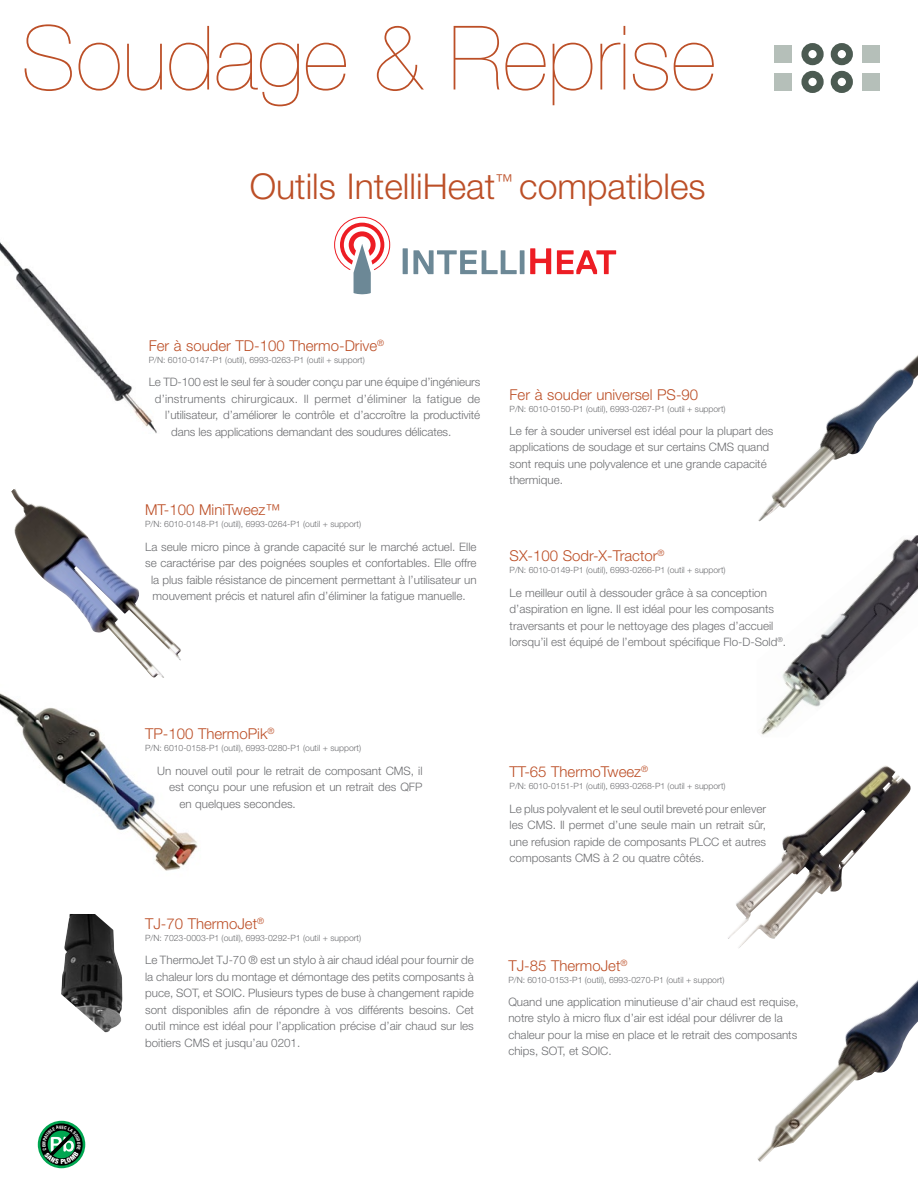
<style>
.page{position:relative;width:918px;height:1188px;background:#fff}
.page>*{position:absolute;margin:0;border:0;box-sizing:border-box;transform-origin:0 0}
.t1{font:200 89.1px "Helvetica Neue";color:#bc4f27}
.t2{font:300 35.55px "Helvetica Neue";color:#bc4f27}
.t3{font:300 15px "Helvetica Neue";color:#bc4f27}
.t4{font:300 11.7px/16.5px "Helvetica Neue";color:#6d6e71}
.t5{font:300 11.7px "Helvetica Neue";letter-spacing:.02em;color:#6d6e71}
.t6{font:300 8.7px "Helvetica Neue";color:#6d6e71}
</style>
<div class="page">
<img style="left:761px;top:535px;width:157px;height:200px">
<img style="left:757px;top:980px;width:161px;height:182px">
<img style="left:0;top:242px;width:157px;height:192px">
<img style="left:0;top:693px;width:198px;height:178px">
<img style="left:758px;top:355px;width:160px;height:166px">
<img style="left:728px;top:768px;width:153px;height:180px">
<img style="left:11px;top:489px;width:170px;height:189px">
<svg style="left:403px;top:248px;width:148px;height:26px"></svg>
<svg style="left:557px;top:250px;width:59px;height:24px"></svg>
<div style="left:349px;top:231px;width:27px;height:27px;border:5px solid #ed1d24;border-radius:50%"></div>
<div style="left:340px;top:223px;width:44px;height:44px;border:4px solid #ed1d24;border-radius:50%"></div>
<div style="left:334px;top:217px;width:56px;height:56px;border:1px solid #ed1d24;border-radius:50%"></div>
<svg style="left:350px;top:243px;width:25px;height:52px"></svg>
<div style="left:38px;top:1121px;width:47px;height:47px;background:#00a651;border-radius:24px"></div>
<div style="left:40px;top:1123px;width:43px;height:43px;border:7px solid #000;border-radius:50%"></div>
<div style="left:774px;top:45px;width:18px;height:18px;background:#b5bfb9"></div>
<div style="left:862px;top:45px;width:18px;height:18px;background:#b5bfb9"></div>
<svg style="left:801px;top:43px;width:52px;height:50px"></svg>
<div style="left:774px;top:73px;width:18px;height:18px;background:#b5bfb9"></div>
<div style="left:862px;top:73px;width:18px;height:18px;background:#b5bfb9"></div>
<img style="left:61px;top:914px;width:62px;height:118px">
<svg style="left:42px;top:1125px;width:39px;height:39px"></svg>
<h1 class="t1" style="left:22px;top:7px;width:696px">Soudage &amp; Reprise</h1>
<h2 class="t2" style="left:250px;top:164px;width:458px">Outils IntelliHeat<sup>™</sup> compatibles</h2>
<p class="t3" style="left:149px;top:336px;width:237px">Fer à souder TD-100 Thermo-Drive<sup>®</sup></p>
<p class="t6" style="left:149px;top:354px;width:218px">P/N: 6010-0147-P1 (outil), 6993-0263-P1 (outil + support)</p>
<p class="t4" style="left:149px;top:373px;width:333px">Le TD-100 est le seul fer à souder conçu par une équipe d’ingénieurs</p>
<p class="t5" style="left:155px;top:391px;width:327px">d’instruments chirurgicaux. Il permet d’éliminer la fatigue de</p>
<p class="t4" style="left:165px;top:406px;width:316px">l’utilisateur, d’améliorer le contrôle et d’accroître la productivité</p>
<p class="t4" style="left:171px;top:423px;width:282px">dans les applications demandant des soudures délicates.</p>
<p class="t3" style="left:145px;top:501px;width:137px">MT-100 MiniTweez™</p>
<p class="t6" style="left:145px;top:519px;width:218px">P/N: 6010-0148-P1 (outil), 6993-0264-P1 (outil + support)</p>
<p class="t4" style="left:145px;top:538px;width:333px;text-align:center">La seule micro pince à grande capacité sur le marché actuel. Elle se caractérise par des poignées souples et confortables. Elle offre la plus faible résistance de pincement permettant à l’utilisateur un mouvement précis et naturel afin d’éliminer la fatigue manuelle.</p>
<p class="t3" style="left:510px;top:385px;width:190px">Fer à souder universel PS-90</p>
<p class="t6" style="left:510px;top:403px;width:218px">P/N: 6010-0150-P1 (outil), 6993-0267-P1 (outil + support)</p>
<p class="t4" style="left:510px;top:422px;width:265px">Le fer à souder universel est idéal pour la plupart des applications de soudage et sur certains CMS quand sont requis une polyvalence et une grande capacité thermique.</p>
<p class="t3" style="left:510px;top:547px;width:156px">SX-100 Sodr-X-Tractor<sup>®</sup></p>
<p class="t6" style="left:510px;top:565px;width:218px">P/N: 6010-0149-P1 (outil), 6993-0266-P1 (outil + support)</p>
<p class="t4" style="left:510px;top:584px;width:278px">Le meilleur outil à dessouder grâce à sa conception d’aspiration en ligne. Il est idéal pour les composants traversants et pour le nettoyage des plages d’accueil lorsqu’il est équipé de l’embout spécifique Flo-D-Sold<sup>®</sup>.</p>
<p class="t3" style="left:145px;top:725px;width:131px">TP-100 ThermoPik<sup>®</sup></p>
<p class="t6" style="left:145px;top:743px;width:218px">P/N: 6010-0158-P1 (outil), 6993-0280-P1 (outil + support)</p>
<p class="t4" style="left:157px;top:762px;width:267px">Un nouvel outil pour le retrait de composant CMS, il</p>
<p class="t4" style="left:169px;top:778px;width:255px">est conçu pour une refusion et un retrait des QFP</p>
<p class="t4" style="left:180px;top:795px;width:118px">en quelques secondes.</p>
<p class="t3" style="left:145px;top:914px;width:121px">TJ-70 ThermoJet<sup>®</sup></p>
<p class="t6" style="left:145px;top:932px;width:218px">P/N: 7023-0003-P1 (outil), 6993-0292-P1 (outil + support)</p>
<p class="t4" style="left:145px;top:951px;width:330px;text-align:justify">Le ThermoJet TJ-70 ® est un stylo à air chaud idéal pour fournir de la chaleur lors du montage et démontage des petits composants à puce, SOT, et SOIC. Plusieurs types de buse à changement rapide sont disponibles afin de répondre à vos différents besoins. Cet outil mince est idéal pour l’application précise d’air chaud sur les boitiers CMS et jusqu’au 0201.</p>
<p class="t3" style="left:510px;top:763px;width:140px">TT-65 ThermoTweez<sup>®</sup></p>
<p class="t6" style="left:510px;top:781px;width:218px">P/N: 6010-0151-P1 (outil), 6993-0268-P1 (outil + support)</p>
<p class="t4" style="left:510px;top:800px;width:258px;text-align:justify">Le plus polyvalent et le seul outil breveté pour enlever les CMS. Il permet d’une seule main un retrait sûr, une refusion rapide de composants PLCC et autres composants CMS à 2 ou quatre côtés.</p>
<p class="t3" style="left:508px;top:956px;width:121px">TJ-85 ThermoJet<sup>®</sup></p>
<p class="t6" style="left:508px;top:974px;width:218px">P/N: 6010-0153-P1 (outil), 6993-0270-P1 (outil + support)</p>
<p class="t4" style="left:508px;top:993px;width:292px">Quand une application minutieuse d’air chaud est requise, notre stylo à micro flux d’air est idéal pour délivrer de la chaleur pour la mise en place et le retrait des composants chips, SOT, et SOIC.</p>
</div>
